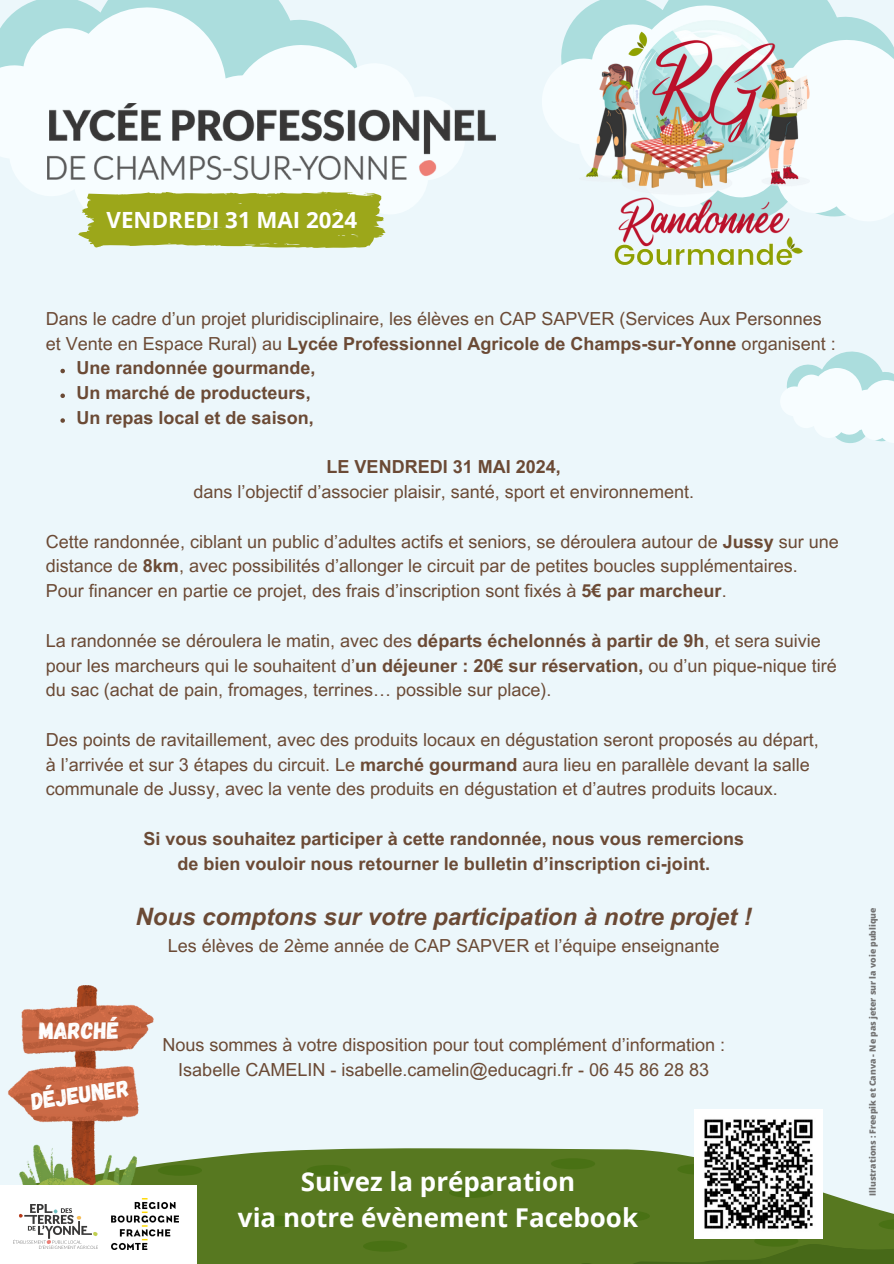
<style>
.page{position:relative;width:894px;height:1264px;background:#fff}
.page>*{position:absolute;margin:0;border:0;box-sizing:border-box;transform-origin:0 0}
.t1{font:700 25.95px/36.2px "Open Sans";color:#fff;text-align:center}
.t2{font:italic 700 24px "Arial MT Pro";color:#6b4a35}
.t3{font:23.7px "Gagalin";color:#fff}
.t4{font:700 22.35px "Open Sans";color:#fff}
.t5{font:18px/24.8px "Arial MT Pro";color:#6b4a35}
.t6{font:700 18px/24.8px "Arial MT Pro";color:#6b4a35;text-align:center}
.t7{font:800 8.7px "Open Sans";color:#737373}
.s1{font-weight:400}
.s2{font-weight:700}
</style>
<div class="page">
<div style="left:0;top:0;width:893px;height:1263px;background:#ecf7fb"></div>
<svg style="left:688px;top:0;width:205px;height:221px"></svg>
<svg style="left:542px;top:4px;width:299px;height:204px"></svg>
<svg style="left:23px;top:0;width:324px;height:44px;fill:#abdddd"></svg>
<svg style="left:296px;top:44px;width:149px;height:189px;fill:#f7fdff"></svg>
<svg style="left:0;top:6px;width:296px;height:190px;fill:#f7fdff"></svg>
<svg style="left:153px;top:1148px;width:703px;height:55px;background:#68873a"></svg>
<svg style="left:158px;top:1164px;width:44px;height:11px"></svg>
<svg style="left:306px;top:1164px;width:45px;height:11px"></svg>
<svg style="left:449px;top:1186px;width:44px;height:11px"></svg>
<svg style="left:677px;top:1163px;width:17px;height:11px"></svg>
<svg style="left:551px;top:1158px;width:44px;height:11px"></svg>
<svg style="left:197px;top:1203px;width:696px;height:61px;background:#577821"></svg>
<svg style="left:78px;top:191px;width:307px;height:57px;background:#a6b136"></svg>
<img style="left:579px;top:20px;width:230px;height:246px">
<svg style="left:781px;top:351px;width:112px;height:92px"></svg>
<img style="left:694px;top:1109px;width:128px;height:128px">
<img style="left:8px;top:985px;width:145px;height:199px">
<img style="left:47px;top:104px;width:448px;height:75px">
<svg style="left:60px;top:369px;width:5px;height:4px"></svg>
<svg style="left:60px;top:393px;width:5px;height:5px"></svg>
<svg style="left:60px;top:418px;width:5px;height:5px"></svg>
<div style="left:0;top:1184px;width:197px;height:79px;background:#fff"></div>
<img style="left:112px;top:1198px;width:66px;height:51px">
<img style="left:13px;top:1204px;width:85px;height:44px">
<p class="t4" style="left:107px;top:204px;width:252px">VENDREDI 31 MAI 2024</p>
<p class="t5" style="left:46px;top:308px;width:777px">Dans le cadre d’un projet pluridisciplinaire, les élèves en CAP SAPVER (Services Aux Personnes</p>
<p class="t6" style="left:46px;top:333px;width:791px"><span class="s1">et Vente en Espace Rural) au</span> Lycée Professionnel Agricole de Champs-sur-Yonne <span class="s1">organisent :</span></p>
<p class="t6" style="left:76px;top:358px;width:241px">Une randonnée gourmande,</p>
<p class="t6" style="left:76px;top:383px;width:236px">Un marché de producteurs,</p>
<p class="t6" style="left:76px;top:407px;width:239px">Un repas local et de saison,</p>
<p class="t6" style="left:326px;top:457px;width:236px">LE VENDREDI 31 MAI 2024,</p>
<p class="t5" style="left:193px;top:482px;width:502px">dans l’objectif d’associer plaisir, santé, sport et environnement.</p>
<p class="t5" style="left:46px;top:531px;width:794px">Cette randonnée, ciblant un public d’adultes actifs et seniors, se déroulera autour de <span class="s2">Jussy</span> sur une distance de <span class="s2">8km</span>, avec possibilités d’allonger le circuit par de petites boucles supplémentaires.<br>Pour financer en partie ce projet, des frais d’inscription sont fixés à <span class="s2">5€ par marcheur</span>.</p>
<p class="t5" style="left:46px;top:630px;width:792px">La randonnée se déroulera le matin, avec des <span class="s2">départs échelonnés à partir de 9h</span>, et sera suivie pour les marcheurs qui le souhaitent d’<span class="s2">un déjeuner : 20€ sur réservation,</span> ou d’un pique-nique tiré du sac (achat de pain, fromages, terrines… possible sur place).</p>
<p class="t5" style="left:46px;top:729px;width:774px">Des points de ravitaillement, avec des produits locaux en dégustation seront proposés au départ, à l’arrivée et sur 3 étapes du circuit. Le <span class="s2">marché gourmand</span> aura lieu en parallèle devant la salle communale de Jussy, avec la vente des produits en dégustation et d’autres produits locaux.</p>
<p class="t6" style="left:143px;top:828px;width:602px">Si vous souhaitez participer à cette randonnée, nous vous remercions de bien vouloir nous retourner le bulletin d’inscription ci-joint.</p>
<h2 class="t2" style="left:135px;top:907px;width:617px">Nous comptons sur votre participation à notre projet !</h2>
<p class="t5" style="left:168px;top:935px;width:553px">Les élèves de 2ème année de CAP SAPVER et l’équipe enseignante</p>
<p class="t3" style="left:39px;top:1015px;width:82px">MARCHÉ</p>
<p class="t3" style="left:29px;top:1086px;width:100px;rotate:-8deg">DÉJEUNER</p>
<p class="t5" style="left:162px;top:1034px;width:564px;text-align:center">Nous sommes à votre disposition pour tout complément d’information :<br>Isabelle CAMELIN - isabelle.camelin@educagri.fr - 06 45 86 28 83</p>
<p class="t1" style="left:238px;top:1162px;width:401px">Suivez la préparation<br>via notre évènement Facebook</p>
<p class="t7" style="left:866px;top:1195px;width:289px;rotate:-90deg">Illustrations : Freepik et Canva - Ne pas jeter sur la voie publique</p>
</div>
